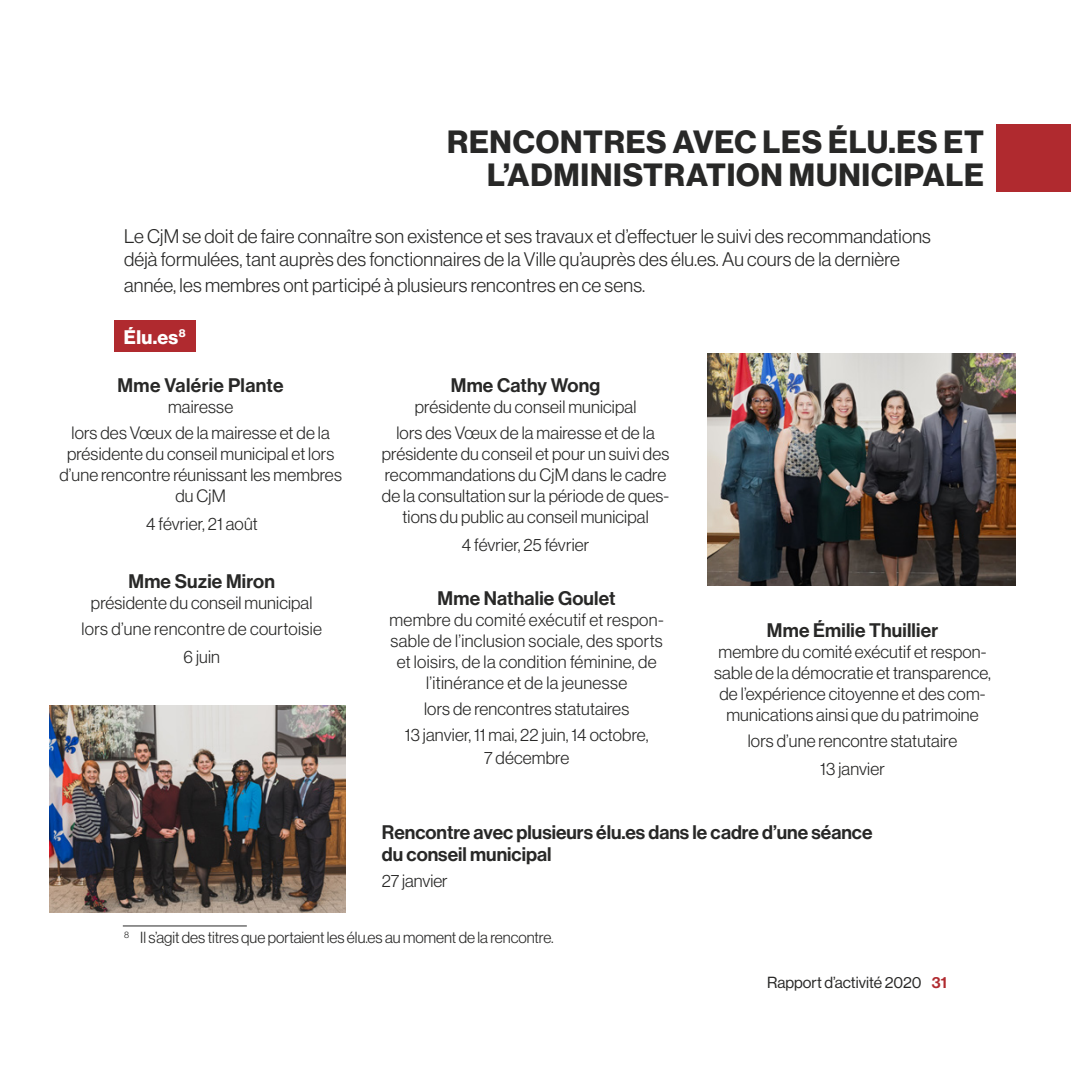
<style>
.page{position:relative;width:1071px;height:1071px;background:#fff}
.page>*{position:absolute;margin:0;border:0;box-sizing:border-box;transform-origin:0 0}
.t1{font:31.5px/33.2px "N Haas Grotesk DS Pro 75 Bd";letter-spacing:.025em;color:#282827;text-align:right}
.t2{font:19.25px/23.1px "N Haas Grotesk DS Pro 45 Lt";letter-spacing:.01em;color:#282827}
.t3{font:19.25px/22.8px "N Haas Grotesk DS Pro 65 Md";letter-spacing:.005em;color:#282827}
.t4{font:19.25px "N Haas Grotesk DS Pro 75 Bd";color:#fff}
.t5{font:17.5px/21px "N Haas Grotesk DS Pro 45 Lt";letter-spacing:.01em;color:#282827;text-align:center}
.t6{font:15.75px "N Haas Grotesk DS Pro 45 Lt";color:#282827}
.t7{font:15.75px "N Haas Grotesk DS Pro 55 Rg";color:#282827}
.s1{font-family:"N Haas Grotesk DS Pro 65 Md";color:#b02a2f}
</style>
<div class="page">
<div style="left:114px;top:320px;width:81px;height:32px;background:#b02a2f"></div>
<img style="left:708px;top:354px;width:307px;height:231px">
<img style="left:50px;top:706px;width:296px;height:207px">
<div style="left:997px;top:124px;width:74px;height:67px;background:#b02a2f"></div>
<hr style="left:123px;top:926px;width:124px;height:1px;background:#282827">
<h1 class="t1" style="left:447px;top:126px;width:538px">RENCONTRES AVEC LES ÉLU.ES ET<br>L’ADMINISTRATION MUNICIPALE</h1>
<p class="t2" style="left:124px;top:225px;width:808px">Le CjM se doit de faire connaître son existence et ses travaux et d’effectuer le suivi des recommandations déjà formulées, tant auprès des fonctionnaires de la Ville qu’auprès des élu.es. Au cours de la dernière</p>
<p class="t2" style="left:124px;top:273px;width:523px">année, les membres ont participé à plusieurs rencontres en ce sens.</p>
<p class="t4" style="left:124px;top:326px;width:63px">Élu.es<sup>8</sup></p>
<p class="t3" style="left:118px;top:374px;width:168px">Mme Valérie Plante</p>
<p class="t5" style="left:71px;top:394px;width:260px;line-height:25.9px">mairesse<br>lors des Vœux de la mairesse et de la</p>
<p class="t5" style="left:59px;top:443px;width:284px">présidente du conseil municipal et lors d’une rencontre réunissant les membres du CjM</p>
<p class="t5" style="left:146px;top:513px;width:113px">4 février, 21 août</p>
<p class="t3" style="left:129px;top:570px;width:148px">Mme Suzie Miron</p>
<p class="t5" style="left:82px;top:590px;width:242px;line-height:25.9px">présidente du conseil municipal lors d’une rencontre de courtoisie</p>
<p class="t5" style="left:184px;top:646px;width:38px">6 juin</p>
<p class="t3" style="left:451px;top:374px;width:151px">Mme Cathy Wong</p>
<p class="t5" style="left:396px;top:394px;width:260px;line-height:25.9px">présidente du conseil municipal<br>lors des Vœux de la mairesse et de la</p>
<p class="t5" style="left:382px;top:443px;width:289px">présidente du conseil et pour un suivi des recommandations du CjM dans le cadre de la consultation sur la période de ques&shy;tions du public au conseil municipal</p>
<p class="t5" style="left:462px;top:534px;width:129px">4 février, 25 février</p>
<p class="t3" style="left:438px;top:587px;width:180px">Mme Nathalie Goulet</p>
<p class="t5" style="left:390px;top:609px;width:276px">membre du comité exécutif et respon&shy;sable de l’inclusion sociale, des sports et loisirs, de la condition féminine, de l’itinérance et de la jeunesse</p>
<p class="t5" style="left:405px;top:696px;width:245px;line-height:25.9px">lors de rencontres statutaires<br>13 janvier, 11 mai, 22 juin, 14 octobre,</p>
<p class="t5" style="left:484px;top:747px;width:87px">7 décembre</p>
<p class="t3" style="left:767px;top:619px;width:173px">Mme Émilie Thuillier</p>
<p class="t5" style="left:714px;top:642px;width:279px">membre du comité exécutif et respon&shy;sable de la démocratie et transparence, de l’expérience citoyenne et des com&shy;munications ainsi que du patrimoine</p>
<p class="t5" style="left:748px;top:727px;width:211px;line-height:28px">lors d’une rencontre statutaire<br>13 janvier</p>
<p class="t3" style="left:382px;top:821px;width:492px">Rencontre avec plusieurs élu.es dans le cadre d’une séance du conseil municipal</p>
<p class="t5" style="left:382px;top:871px;width:67px">27 janvier</p>
<p class="t6" style="left:124px;top:929px;width:431px"><sup>8</sup> Il s’agit des titres que portaient les élu.es au moment de la rencontre.</p>
<p class="t7" style="left:767px;top:974px;width:181px">Rapport d’activité 2020 <span class="s1">31</span></p>
</div>
